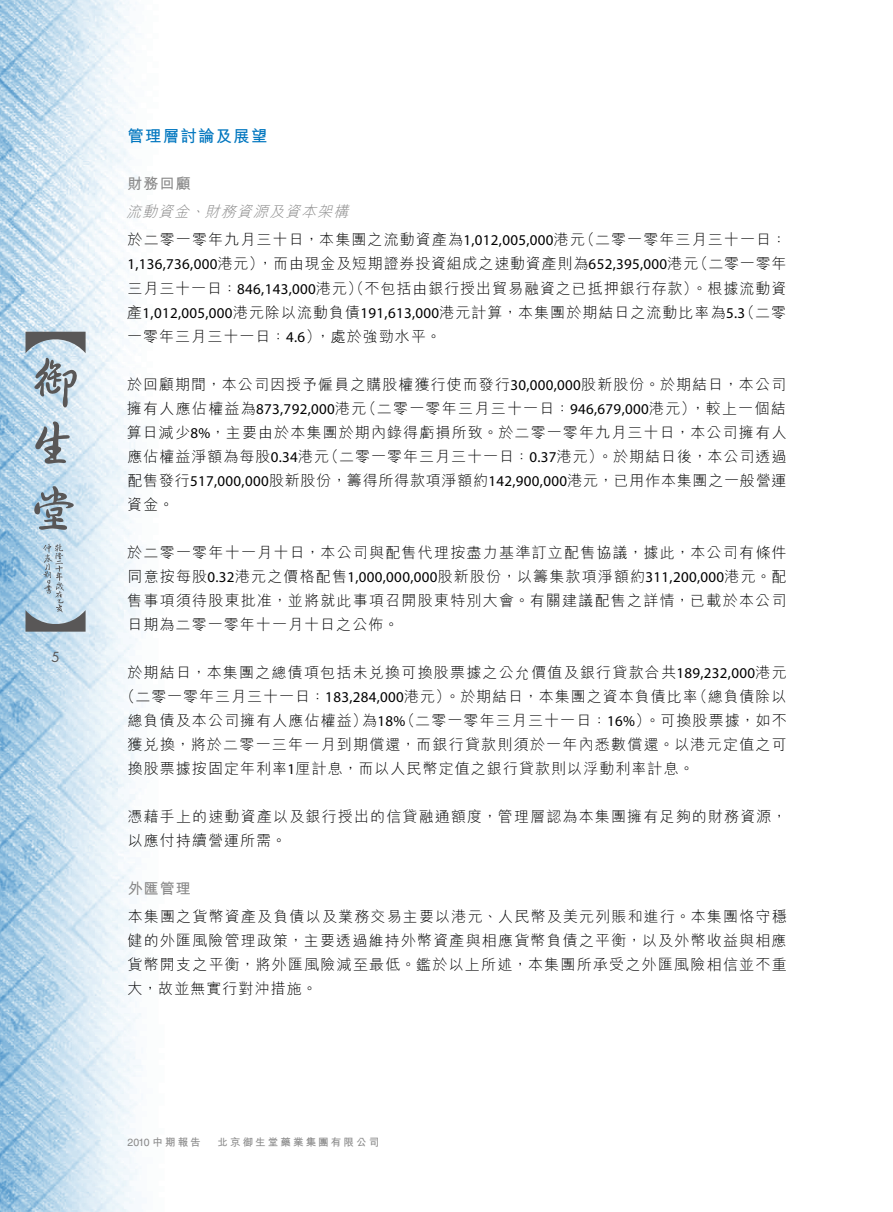
<style>
.page{position:relative;width:893px;height:1212px;background:#fff}
.page>*{position:absolute;margin:0;border:0;box-sizing:border-box;transform-origin:0 0}
.t1{font:700 16.5px "M Hei HK";letter-spacing:.07em;color:#0076bf}
.t2{font:300 15px/24px "M Hei HK";letter-spacing:.075em;color:#000;text-align:right}
.t3{font:300 15px/24px "M Hei HK";letter-spacing:.05em;color:#000}
.t4{font:15px "Myriad Pro";letter-spacing:.02em;color:#000}
.t5{font:300 15px "M Hei HK";letter-spacing:.055em;color:#000}
.t6{font:italic 300 15px "M Hei HK";color:#898989}
.t7{font:700 15px "M Hei HK";letter-spacing:.07em;color:#898989}
.t8{font:13.5px "Futura Std";color:#595757}
.t9{font:700 10.5px "M Hei HK";letter-spacing:.2em;color:#898989}
.t10{font:10.5px "Helvetica LT Std";color:#898989}
.s1{font-family:"Myriad Pro";font-weight:400}
.s2{font-family:"M Hei HK";font-weight:300}
.s3{font-family:"M Hei HK";font-weight:700}
</style>
<div class="page">
<img style="left:0;top:0;width:147px;height:1212px">
<svg style="left:35px;top:421px;width:35px;height:43px;background:#a4b1bb"></svg>
<svg style="left:34px;top:486px;width:42px;height:44px;background:#9eb0bc"></svg>
<svg style="left:26px;top:332px;width:60px;height:76px;background:#abb9c2"></svg>
<svg style="left:26px;top:544px;width:60px;height:88px;background:#b0c5d3"></svg>
<p class="t8" style="left:51px;top:648px;width:10px">5</p>
<p class="t1" style="left:128px;top:124px;width:142px">管理層討論及展望</p>
<p class="t7" style="left:128px;top:173px;width:65px">財務回顧</p>
<p class="t6" style="left:205px;top:201px;width:150px">財務資源及資本架構</p>
<p class="t6" style="left:126px;top:201px;width:70px">流動資金</p>
<p class="t6" style="left:190px;top:201px;width:22px">、</p>
<p class="t2" style="left:580px;top:227px;width:208px">（二零一零年三月三十一日：</p>
<p class="t2" style="left:128px;top:227px;width:459px">於二零一零年九月三十日，本集團之流動資產為<span class="s1">1,012,005,000</span>港元</p>
<p class="t4" style="left:127px;top:255px;width:138px">1,136,736,000<span class="s2">港元）</span></p>
<p class="t2" style="left:127px;top:275px;width:660px">三月三十一日：<span class="s1">846,143,000</span>港元）（不包括由銀行授出貿易融資之已抵押銀行存款）。根據流動資（二零</p>
<p class="t2" style="left:693px;top:251px;width:95px">（二零一零年</p>
<p class="t5" style="left:258px;top:253px;width:442px">，而由現金及短期證券投資組成之速動資產則為<span class="s1">652,395,000</span>港元</p>
<p class="t2" style="left:315px;top:299px;width:431px;text-align:left;text-indent:-188px">產<span class="s1">1,012,005,000</span>港元除以流動負債<span class="s1">191,613,000</span>港元計算，本集團於期結日之流動比率為<span class="s1">5.3</span>，處於強勁水平。</p>
<p class="t2" style="left:127px;top:323px;width:195px">一零年三月三十一日：<span class="s1">4.6</span>）</p>
<p class="t2" style="left:127px;top:371px;width:661px">於回顧期間，本公司因授予僱員之購股權獲行使而發行<span class="s1">30,000,000</span>股新股份。於期結日，本公司，較上一個結</p>
<p class="t4" style="left:127px;top:399px;width:241px"><span class="s2">擁有人應佔權益為</span>873,792,000<span class="s2">港元</span></p>
<p class="t2" style="left:127px;top:419px;width:661px">算日減少<span class="s1">8%</span>，主要由於本集團於期內錄得虧損所致。於二零一零年九月三十日，本公司擁有人（二零一零年三月三十一日：<span class="s1">0.37</span>港元）。於期結日後，本公司透過</p>
<p class="t2" style="left:361px;top:395px;width:336px">（二零一零年三月三十一日：<span class="s1">946,679,000</span>港元）</p>
<p class="t3" style="left:127px;top:443px;width:661px">應佔權益淨額為每股<span class="s1">0.34</span>港元<br>配售發行<span class="s1">517,000,000</span>股新股份，籌得所得款項淨額約<span class="s1">142,900,000</span>港元，已用作本集團之一般營運資金。</p>
<p class="t2" style="left:127px;top:539px;width:661px;text-align:justify">於二零一零年十一月十日，本公司與配售代理按盡力基準訂立配售協議，據此，本公司有條件同意按每股<span class="s1">0.32</span>港元之價格配售<span class="s1">1,000,000,000</span>股新股份，以籌集款項淨額約<span class="s1">311,200,000</span>港元。配售事項須待股東批准，並將就此事項召開股東特別大會。有關建議配售之詳情，已載於本公司日期為二零一零年十一月十日之公佈。</p>
<p class="t2" style="left:127px;top:659px;width:661px">於期結日，本集團之總債項包括未兌換可換股票據之公允價值及銀行貸款合共<span class="s1">189,232,000</span>港元（總負債除以</p>
<p class="t2" style="left:400px;top:683px;width:388px;text-align:left;text-indent:-280px">（二零一零年三月三十一日：<span class="s1">183,284,000</span>港元）。於期結日，本集團之資本負債比率<br>（二零一零年三月三十一日：<span class="s1">16%</span>）。可換股票據，如不</p>
<p class="t2" style="left:127px;top:707px;width:661px;text-align:left">總負債及本公司擁有人應佔權益）<br>獲兌換，將於二零一三年一月到期償還，而銀行貸款則須於一年內悉數償還。以港元定值之可換股票據按固定年利率<span class="s1">1</span>厘計息，而以人民幣定值之銀行貸款則以浮動利率計息。</p>
<p class="t2" style="left:128px;top:803px;width:661px;text-align:left">憑藉手上的速動資產以及銀行授出的信貸融通額度，管理層認為本集團擁有足夠的財務資源，以應付持續營運所需。</p>
<p class="t7" style="left:128px;top:877px;width:65px">外匯管理</p>
<p class="t2" style="left:127px;top:904px;width:661px;text-align:justify">本集團之貨幣資產及負債以及業務交易主要以港元、人民幣及美元列賬和進行。本集團恪守穩健的外匯風險管理政策，主要透過維持外幣資產與相應貨幣負債之平衡，以及外幣收益與相應貨幣開支之平衡，將外匯風險減至最低。鑑於以上所述，本集團所承受之外匯風險相信並不重大，故並無實行對沖措施。</p>
<p class="t4" style="left:362px;top:711px;width:45px"><span class="s2">為</span>18%</p>
<p class="t10" style="left:128px;top:1136px;width:75px">2010<span class="s3">中期報告</span></p>
<p class="t9" style="left:217px;top:1134px;width:163px">北京御生堂藥業集團有限公司</p>
</div>
